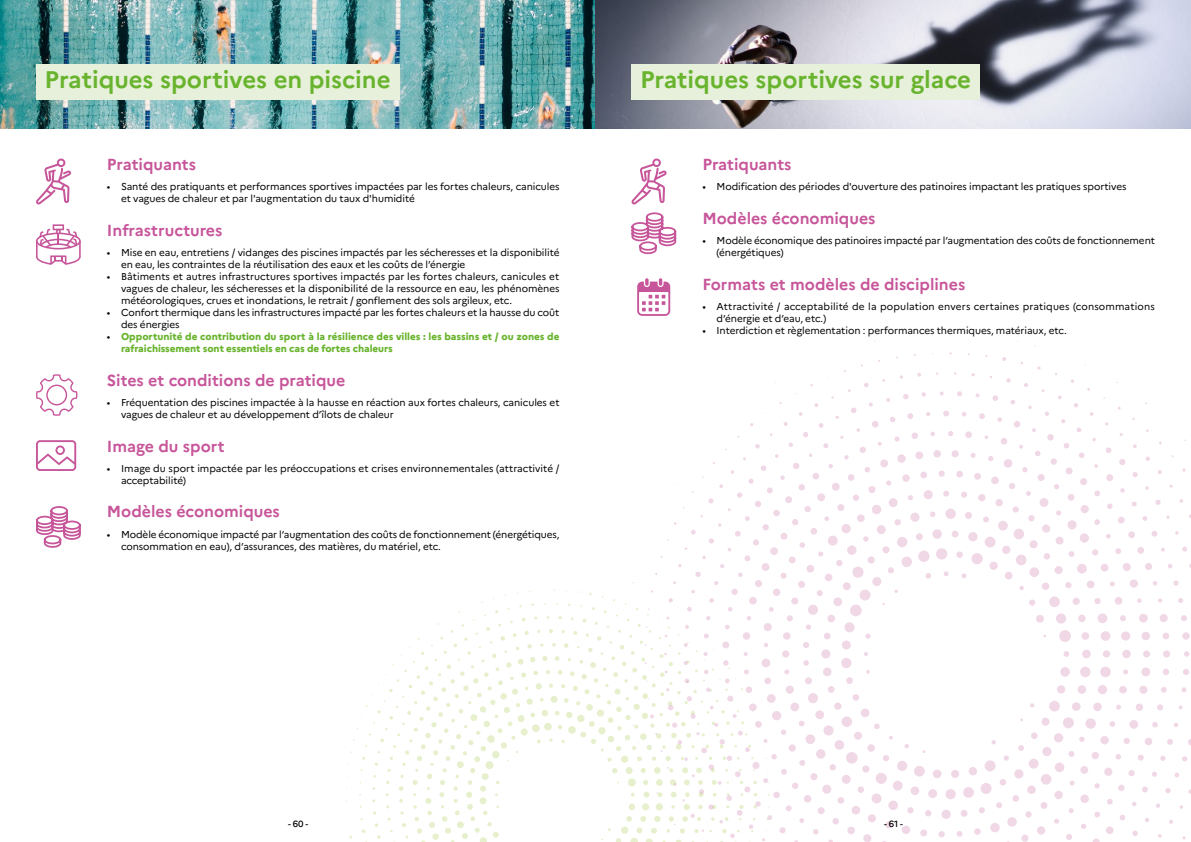
<style>
.page{position:relative;width:1191px;height:842px;background:#fff}
.page>*{position:absolute;margin:0;border:0;box-sizing:border-box;transform-origin:0 0}
.t1{font:700 24px "Marianne";color:#69b42e}
.t2{font:700 16px "Marianne";color:#c7559a}
.t3{font:10px/12px "Marianne";letter-spacing:-.01em;color:#000}
.t4{font:800 10px/12px "Marianne";letter-spacing:-.01em;color:#69b42e}
.t5{font:10px/12px "Marianne";letter-spacing:.015em;color:#000}
.t6{font:500 9px "Marianne";color:#000}
.s1{font-weight:400;color:#000}
</style>
<div class="page">
<img style="left:0;top:0;width:595px;height:129px">
<div style="left:36px;top:65px;width:363px;height:35px;background:#e7f0da"></div>
<svg style="left:36px;top:158px;width:35px;height:46px"></svg>
<svg style="left:36px;top:224px;width:45px;height:41px"></svg>
<svg style="left:36px;top:374px;width:41px;height:42px"></svg>
<svg style="left:36px;top:440px;width:40px;height:31px"></svg>
<svg style="left:36px;top:506px;width:45px;height:42px"></svg>
<img style="left:595px;top:0;width:596px;height:129px">
<div style="left:631px;top:65px;width:348px;height:35px;background:#e7f0da"></div>
<svg style="left:631px;top:158px;width:36px;height:46px"></svg>
<svg style="left:631px;top:212px;width:46px;height:43px"></svg>
<svg style="left:637px;top:278px;width:33px;height:38px"></svg>
<svg style="left:338px;top:341px;width:853px;height:501px"></svg>
<h1 class="t1" style="left:45px;top:65px;width:348px">Pratiques sportives en piscine</h1>
<h2 class="t2" style="left:107px;top:154px;width:91px">Pratiquants</h2>
<p class="t3" style="left:121px;top:181px;width:440px;text-indent:-14px">• Santé des pratiquants et performances sportives impactées par les fortes chaleurs, canicules et vagues de chaleur et par l'augmentation du taux d'humidité</p>
<h2 class="t2" style="left:107px;top:220px;width:117px">Infrastructures</h2>
<p class="t3" style="left:121px;top:247px;width:440px;text-indent:-14px">• Mise en eau, entretiens / vidanges des piscines impactés par les sécheresses et la disponibilité en eau, les contraintes de la réutilisation des eaux et les coûts de l’énergie</p>
<p class="t3" style="left:121px;top:271px;width:440px;text-align:justify;text-indent:-14px">• Bâtiments et autres infrastructures sportives impactés par les fortes chaleurs, canicules et vagues de chaleur, les sécheresses et la disponibilité de la ressource en eau, les phénomènes météorologiques, crues et inondations, le retrait / gonflement des sols argileux, etc.</p>
<p class="t3" style="left:121px;top:307px;width:440px;text-indent:-14px">• Confort thermique dans les infrastructures impacté par les fortes chaleurs et la hausse du coût des énergies</p>
<p class="t4" style="left:121px;top:331px;width:440px;text-indent:-14px"><span class="s1">•</span> Opportunité de contribution du sport à la résilience des villes : les bassins et / ou zones de rafraichissement sont essentiels en cas de fortes chaleurs</p>
<h2 class="t2" style="left:107px;top:370px;width:240px">Sites et conditions de pratique</h2>
<p class="t3" style="left:121px;top:397px;width:440px;text-indent:-14px">• Fréquentation des piscines impactée à la hausse en réaction aux fortes chaleurs, canicules et vagues de chaleur et au développement d’îlots de chaleur</p>
<h2 class="t2" style="left:107px;top:436px;width:119px">Image du sport</h2>
<p class="t3" style="left:121px;top:462px;width:440px;text-indent:-14px">• Image du sport impactée par les préoccupations et crises environnementales (attractivité / acceptabilité)</p>
<h2 class="t2" style="left:107px;top:502px;width:175px">Modèles économiques</h2>
<p class="t3" style="left:121px;top:528px;width:440px;text-indent:-14px">• Modèle économique impacté par l’augmentation des coûts de fonctionnement (énergétiques, consommation en eau), d’assurances, des matières, du matériel, etc.</p>
<h1 class="t1" style="left:640px;top:65px;width:332px">Pratiques sportives sur glace</h1>
<h2 class="t2" style="left:702px;top:154px;width:91px">Pratiquants</h2>
<p class="t3" style="left:702px;top:181px;width:425px">• Modification des périodes d'ouverture des patinoires impactant les pratiques sportives</p>
<h2 class="t2" style="left:702px;top:208px;width:175px">Modèles économiques</h2>
<p class="t3" style="left:716px;top:235px;width:440px;text-indent:-14px">• Modèle économique des patinoires impacté par l’augmentation des coûts de fonctionnement (énergétiques)</p>
<h2 class="t2" style="left:702px;top:274px;width:264px">Formats et modèles de disciplines</h2>
<p class="t5" style="left:716px;top:301px;width:440px;text-indent:-14px">• Attractivité / acceptabilité de la population envers certaines pratiques (consommations d’énergie et d’eau, etc.)</p>
<p class="t3" style="left:702px;top:325px;width:366px">• Interdiction et règlementation : performances thermiques, matériaux, etc.</p>
<p class="t6" style="left:288px;top:819px;width:22px">- 60 -</p>
<p class="t6" style="left:884px;top:819px;width:20px">- 61 -</p>
</div>
